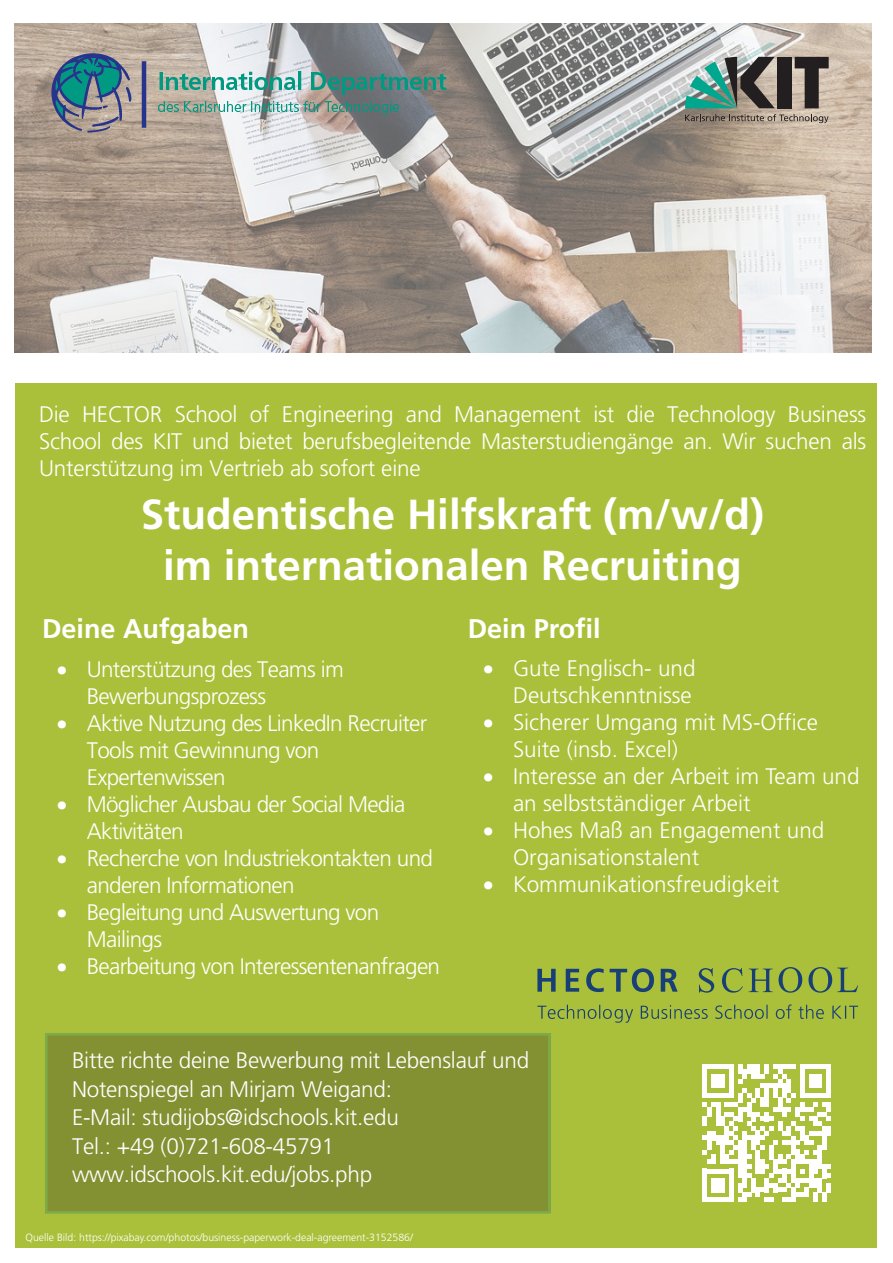
<style>
.page{position:relative;width:893px;height:1263px;background:#fff}
.page>*{position:absolute;margin:0;border:0;box-sizing:border-box;transform-origin:0 0}
.t1{font:700 42px/50.4px "Frutiger LT Std";color:#fff;text-align:center}
.t2{font:700 27px "Frutiger LT Std";color:#fff}
.t3{font:300 22.5px/27px "Frutiger LT Std";letter-spacing:-.01em;color:#fff}
.t4{font:300 22.5px/27px "Frutiger LT Std";letter-spacing:-.03em;color:#fff}
.t5{font:300 10.5px "Frutiger LT Std";color:#fff}
</style>
<div class="page">
<img style="left:15px;top:23px;width:857px;height:330px">
<div style="left:16px;top:383px;width:861px;height:864px;background:#abc03a"></div>
<div style="left:777px;top:57px;width:14px;height:51px;background:#231f20"></div>
<svg style="left:795px;top:57px;width:34px;height:51px;background:#736962"></svg>
<svg style="left:685px;top:57px;width:90px;height:51px;background:#6f8e85"></svg>
<svg style="left:685px;top:114px;width:144px;height:9px"></svg>
<img style="left:52px;top:53px;width:394px;height:80px">
<svg style="left:703px;top:1064px;width:128px;height:138px"></svg>
<div style="left:826px;top:1183px;width:5px;height:9px;background:#fff"></div>
<div style="left:46px;top:1034px;width:505px;height:178px;background:#849132"></div>
<svg style="left:537px;top:967px;width:321px;height:56px"></svg>
<p class="t3" style="left:39px;top:401px;width:829px;text-align:justify">Die HECTOR School of Engineering and Management ist die Technology Business School des KIT und bietet berufsbegleitende Masterstudiengänge an. Wir suchen als Unterstützung im Vertrieb ab sofort eine</p>
<h1 class="t1" style="left:141px;top:490px;width:625px">Studentische Hilfskraft (m/w/d) im internationalen Recruiting</h1>
<p class="t2" style="left:468px;top:613px;width:135px">Dein Profil</p>
<p class="t3" style="left:483px;top:655px;width:214px;text-align:right">• Gute Englisch- und<br>Deutschkenntnisse</p>
<p class="t3" style="left:513px;top:709px;width:306px;text-indent:-30px">• Sicherer Umgang mit MS-Office<br>Suite (insb. Excel)</p>
<p class="t3" style="left:513px;top:763px;width:348px;text-indent:-30px">• Interesse an der Arbeit im Team und an selbstständiger Arbeit</p>
<p class="t3" style="left:513px;top:817px;width:313px;text-indent:-30px">• Hohes Maß an Engagement und<br>Organisationstalent</p>
<p class="t3" style="left:483px;top:871px;width:298px">• Kommunikationsfreudigkeit</p>
<p class="t2" style="left:42px;top:613px;width:209px">Deine Aufgaben</p>
<p class="t4" style="left:87px;top:656px;width:258px;text-indent:-30px">• Unterstützung des Teams im<br>Bewerbungsprozess</p>
<p class="t4" style="left:87px;top:710px;width:342px;text-indent:-30px">• Aktive Nutzung des LinkedIn Recruiter<br>Tools mit Gewinnung von<br>Expertenwissen</p>
<p class="t4" style="left:87px;top:791px;width:320px;text-indent:-30px">• Möglicher Ausbau der Social Media<br>Aktivitäten</p>
<p class="t4" style="left:87px;top:845px;width:348px;text-indent:-30px">• Recherche von Industriekontakten und anderen Informationen</p>
<p class="t4" style="left:87px;top:899px;width:294px;text-indent:-30px">• Begleitung und Auswertung von<br>Mailings</p>
<p class="t4" style="left:57px;top:953px;width:385px">• Bearbeitung von Interessentenanfragen</p>
<p class="t3" style="left:72px;top:1047px;width:459px;line-height:28.5px">Bitte richte deine Bewerbung mit Lebenslauf und Notenspiegel an Mirjam Weigand:<br>E-Mail: studijobs@idschools.kit.edu<br>Tel.: +49 (0)721-608-45791 www.idschools.kit.edu/jobs.php</p>
<p class="t5" style="left:26px;top:1231px;width:389px">Quelle Bild: https://pixabay.com/photos/business-paperwork-deal-agreement-3152586/</p>
</div>
